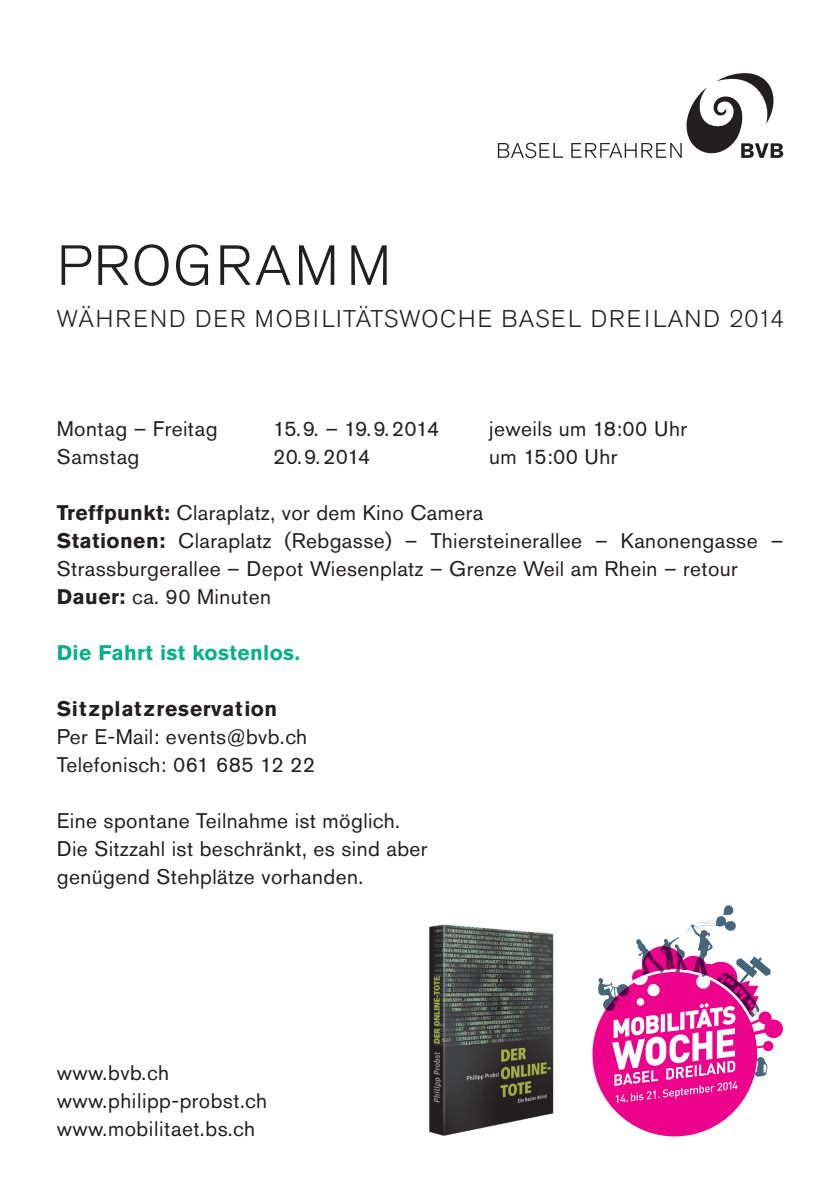
<style>
.page{position:relative;width:840px;height:1191px;background:#fff}
.page>*{position:absolute;margin:0;border:0;box-sizing:border-box;transform-origin:0 0}
.t1{font:300 56px "Akzidenz Grotesk BE";letter-spacing:.05em;color:#231f20}
.t2{font:300 24px "Akzidenz Grotesk BE";letter-spacing:.07em;color:#231f20}
.t3{font:21px/28px "Akzidenz Grotesk BE";letter-spacing:.02em;color:#231f20}
.t4{font:700 21px "Akzidenz Grotesk BE";letter-spacing:.02em;color:#07b187}
.t5{font:700 21px "Akzidenz Grotesk BE";letter-spacing:.04em;color:#231f20}
.s1{font-weight:700}
</style>
<div class="page">
<img style="left:429px;top:924px;width:125px;height:212px">
<svg style="left:497px;top:73px;width:285px;height:85px"></svg>
<svg style="left:592px;top:905px;width:190px;height:231px"></svg>
<h1 class="t1" style="left:57px;top:234px;width:335px">PROGRAMM</h1>
<p class="t2" style="left:57px;top:305px;width:728px">WÄHREND DER MOBILITÄTSWOCHE BASEL DREILAND 2014</p>
<p class="t3" style="left:57px;top:415px;width:162px">Montag – Freitag</p>
<p class="t3" style="left:273px;top:415px;width:168px">15.9. – 19.9.2014</p>
<p class="t3" style="left:489px;top:415px;width:199px">jeweils um 18:00 Uhr</p>
<p class="t3" style="left:57px;top:443px;width:84px">Samstag</p>
<p class="t3" style="left:273px;top:443px;width:99px">20.9. 2014</p>
<p class="t3" style="left:489px;top:443px;width:130px">um 15:00 Uhr</p>
<p class="t3" style="left:57px;top:499px;width:727px"><span class="s1">Treffpunkt:</span> Claraplatz, vor dem Kino Camera<br><span class="s1">Stationen:</span> Claraplatz (Rebgasse) – Thiersteinerallee – Kanonengasse – Strassburgerallee – Depot Wiesenplatz – Grenze Weil am Rhein – retour <span class="s1">Dauer:</span> ca. 90 Minuten</p>
<p class="t4" style="left:57px;top:641px;width:244px">Die Fahrt ist kostenlos.</p>
<p class="t5" style="left:57px;top:697px;width:222px">Sitzplatzreservation</p>
<p class="t3" style="left:57px;top:723px;width:260px">Per E-Mail: events@bvb.ch<br>Telefonisch: 061 685 12 22</p>
<p class="t3" style="left:57px;top:807px;width:372px">Eine spontane Teilnahme ist möglich.<br>Die Sitzzahl ist beschränkt, es sind aber genügend Stehplätze vorhanden.</p>
<p class="t3" style="left:57px;top:1059px;width:212px">www.bvb.ch www.philipp-probst.ch www.mobilitaet.bs.ch</p>
</div>
